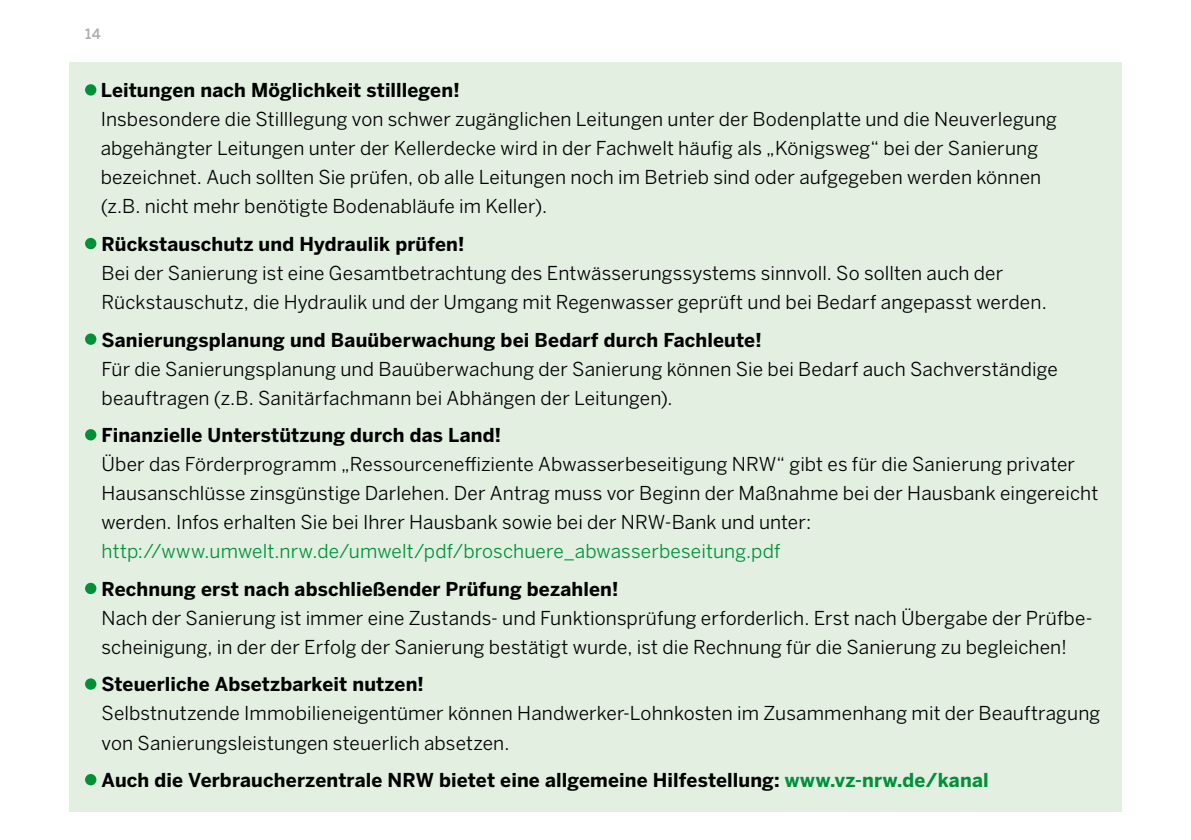
<style>
.page{position:relative;width:1191px;height:840px;background:#fff}
.page>*{position:absolute;margin:0;border:0;box-sizing:border-box;transform-origin:0 0}
.t1{font:19px/29px "Benton Sans";letter-spacing:.005em;color:#000}
.t2{font:700 19px "Benton Sans";letter-spacing:.005em;color:#000}
.t3{font:19px "Benton Sans";letter-spacing:.005em;color:#009037}
.t4{font:500 14px "Benton Sans";color:#abacae}
.s1{color:#009037}
</style>
<div class="page">
<div style="left:69px;top:62px;width:1052px;height:749px;background:#e2efe1"></div>
<div style="left:85px;top:84px;width:11px;height:11px;background:#009037;border-radius:50%"></div>
<div style="left:85px;top:238px;width:11px;height:11px;background:#009037;border-radius:50%"></div>
<div style="left:85px;top:333px;width:11px;height:11px;background:#009037;border-radius:50%"></div>
<div style="left:85px;top:429px;width:11px;height:11px;background:#009037;border-radius:50%"></div>
<div style="left:85px;top:582px;width:11px;height:11px;background:#009037;border-radius:50%"></div>
<div style="left:85px;top:678px;width:11px;height:11px;background:#009037;border-radius:50%"></div>
<div style="left:85px;top:773px;width:11px;height:11px;background:#009037;border-radius:50%"></div>
<p class="t4" style="left:85px;top:26px;width:17px">14</p>
<p class="t2" style="left:101px;top:79px;width:361px">Leitungen nach Möglichkeit stilllegen!</p>
<p class="t1" style="left:101px;top:105px;width:957px">Insbesondere die Stilllegung von schwer zugänglichen Leitungen unter der Bodenplatte und die Neuverlegung abgehängter Leitungen unter der Kellerdecke wird in der Fachwelt häufig als „Königsweg“ bei der Sanierung bezeichnet. Auch sollten Sie prüfen, ob alle Leitungen noch im Betrieb sind oder aufgegeben werden können (z.B. nicht mehr benötigte Bodenabläufe im Keller).</p>
<p class="t2" style="left:101px;top:232px;width:365px">Rückstauschutz und Hydraulik prüfen!</p>
<p class="t1" style="left:101px;top:258px;width:946px">Bei der Sanierung ist eine Gesamtbetrachtung des Entwässerungssystems sinnvoll. So sollten auch der<br>Rückstauschutz, die Hydraulik und der Umgang mit Regenwasser geprüft und bei Bedarf angepasst werden.</p>
<p class="t2" style="left:101px;top:328px;width:662px">Sanierungsplanung und Bauüberwachung bei Bedarf durch Fachleute!</p>
<p class="t1" style="left:101px;top:354px;width:957px">Für die Sanierungsplanung und Bauüberwachung der Sanierung können Sie bei Bedarf auch Sachverständige beauftragen (z.B. Sanitärfachmann bei Abhängen der Leitungen).</p>
<p class="t2" style="left:101px;top:423px;width:401px">Finanzielle Unterstützung durch das Land!</p>
<p class="t1" style="left:101px;top:449px;width:998px">Über das Förderprogramm „Ressourceneffiziente Abwasserbeseitigung NRW“ gibt es für die Sanierung privater<br>Hausanschlüsse zinsgünstige Darlehen. Der Antrag muss vor Beginn der Maßnahme bei der Hausbank eingereicht werden. Infos erhalten Sie bei Ihrer Hausbank sowie bei der NRW-Bank und unter:</p>
<p class="t3" style="left:101px;top:540px;width:680px">http://www.umwelt.nrw.de/umwelt/pdf/broschuere_abwasserbeseitung.pdf</p>
<p class="t2" style="left:101px;top:577px;width:518px">Rechnung erst nach abschließender Prüfung bezahlen!</p>
<p class="t1" style="left:101px;top:603px;width:992px">Nach der Sanierung ist immer eine Zustands- und Funktionsprüfung erforderlich. Erst nach Übergabe der Prüfbe&shy;scheinigung, in der der Erfolg der Sanierung bestätigt wurde, ist die Rechnung für die Sanierung zu begleichen!</p>
<p class="t2" style="left:101px;top:672px;width:324px">Steuerliche Absetzbarkeit nutzen!</p>
<p class="t1" style="left:101px;top:698px;width:1000px">Selbstnutzende Immobilieneigentümer können Handwerker-Lohnkosten im Zusammenhang mit der Beauftragung von Sanierungsleistungen steuerlich absetzen.</p>
<p class="t2" style="left:101px;top:768px;width:888px">Auch die Verbraucherzentrale NRW bietet eine allgemeine Hilfestellung: <span class="s1">www.vz-nrw.de/kanal</span></p>
</div>
